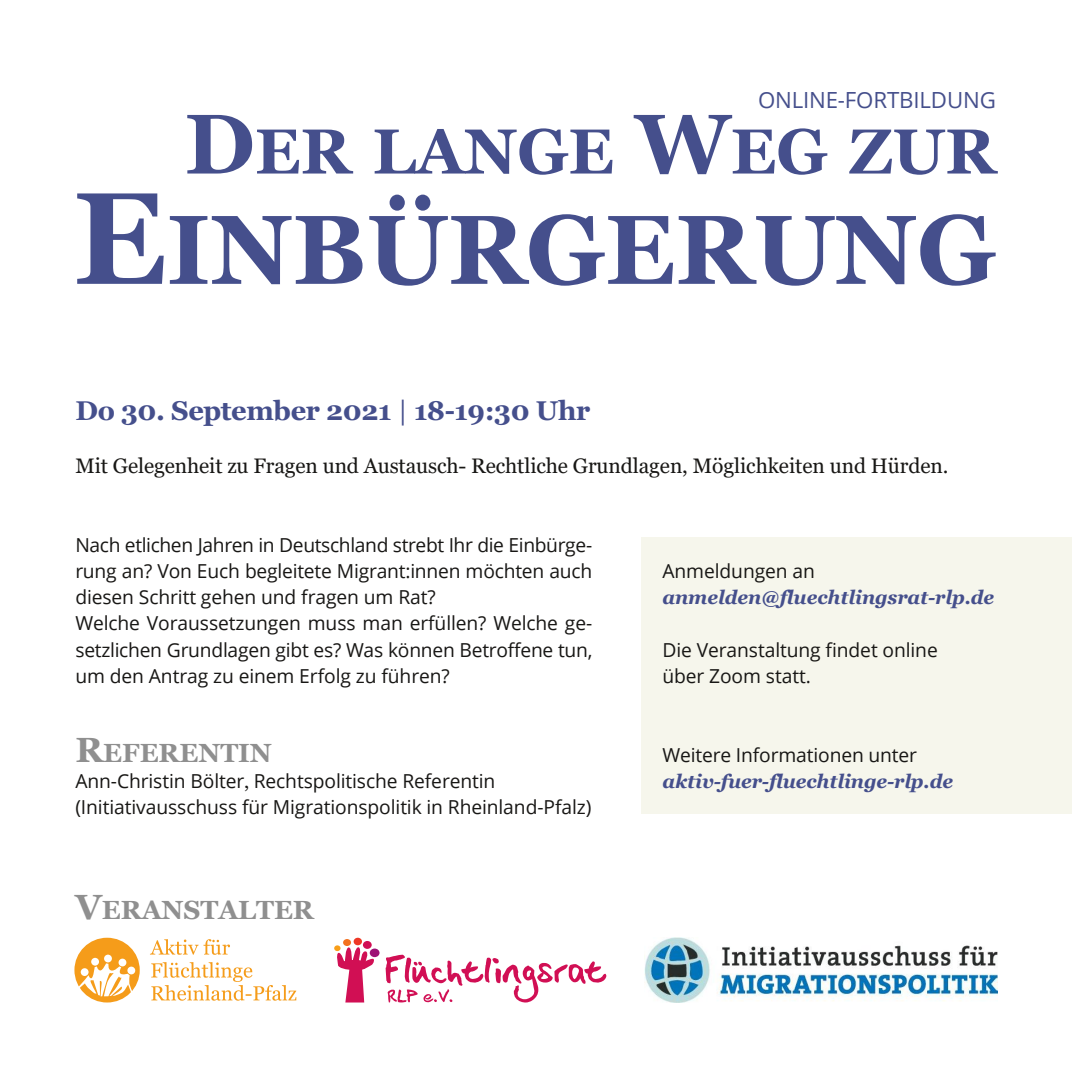
<style>
.page{position:relative;width:1072px;height:1072px;background:#fff}
.page>*{position:absolute;margin:0;border:0;box-sizing:border-box;transform-origin:0 0}
.t1{font:700 97.83px "Georgia";color:#454f8c}
.t2{font:700 63.35px "Georgia";color:#454f8c}
.t3{font:700 27.12px "Georgia";letter-spacing:-.015em;color:#454f8c}
.t4{font:700 26.25px "Georgia";color:#8f8f8f}
.t5{font:22.22px "Open Sans";letter-spacing:-.005em;color:#454f8c}
.t6{font:21px "Georgia";letter-spacing:-.005em;color:#181715}
.t7{font:19.25px/26.2px "Open Sans";letter-spacing:-.005em;color:#181715}
.t8{font:italic 700 19.25px "Georgia";letter-spacing:-.005em;color:#454f8c}
.s1{font-size:84.52px}
.s2{font-size:130.38px}
.s3{font-weight:400}
.s4{font-size:35px}
.s5{font-family:"Georgia"}
</style>
<div class="page">
<div style="left:74px;top:937px;width:66px;height:65px;background:#f59c1a;border-radius:50%"></div>
<svg style="left:91px;top:957px;width:8px;height:8px"></svg>
<div style="left:104px;top:954px;width:8px;height:8px;background:#fff;border-radius:50%"></div>
<svg style="left:118px;top:958px;width:8px;height:8px"></svg>
<svg style="left:78px;top:963px;width:55px;height:33px"></svg>
<svg style="left:150px;top:939px;width:80px;height:15px"></svg>
<svg style="left:151px;top:962px;width:145px;height:38px"></svg>
<svg style="left:334px;top:945px;width:40px;height:57px"></svg>
<div style="left:353px;top:937px;width:9px;height:8px;background:#ee3826;border-radius:50%"></div>
<div style="left:363px;top:941px;width:9px;height:7px;background:#d10f54;border-radius:50%"></div>
<div style="left:343px;top:939px;width:8px;height:7px;background:#f3701e;border-radius:50%"></div>
<div style="left:370px;top:948px;width:9px;height:9px;background:#9e1175;border-radius:50%"></div>
<svg style="left:385px;top:954px;width:221px;height:48px"></svg>
<img style="left:644px;top:937px;width:353px;height:65px">
<div style="left:641px;top:537px;width:430px;height:276px;background:#f6f6ec"></div>
<p class="t5" style="left:758px;top:84px;width:239px">ONLINE-FORTBILDUNG</p>
<h2 class="t2" style="left:184px;top:115px;width:812px"><span class="s1">D</span>ER LANGE <span class="s1">W</span>EG ZUR</h2>
<h1 class="t1" style="left:73px;top:194px;width:924px"><span class="s2">E</span>INBÜRGERUNG</h1>
<h3 class="t3" style="left:75px;top:395px;width:516px">Do 30. September 2021 <span class="s3">|</span> 18-19:30 Uhr</h3>
<p class="t6" style="left:75px;top:453px;width:874px">Mit Gelegenheit zu Fragen und Austausch- Rechtliche Grundlagen, Möglichkeiten und Hürden.</p>
<p class="t7" style="left:75px;top:531px;width:518px">Nach etlichen Jahren in Deutschland strebt Ihr die Einbürge&shy;rung an? Von Euch begleitete Migrant:innen möchten auch diesen Schritt gehen und fragen um Rat?<br>Welche Voraussetzungen muss man erfüllen? Welche ge&shy;setzlichen Grundlagen gibt es? Was können Betroffene tun, um den Antrag zu einem Erfolg zu führen?</p>
<h3 class="t4" style="left:75px;top:737px;width:198px"><span class="s4">R</span>EFERENTIN</h3>
<p class="t7" style="left:75px;top:767px;width:517px">Ann-Christin Bölter<span class="s5">,</span> Rechtspolitische Referentin (Initiativausschuss für Migrationspolitik in Rheinland-Pfalz)</p>
<h3 class="t4" style="left:75px;top:895px;width:240px"><span class="s4">V</span>ERANSTALTER</h3>
<p class="t7" style="left:662px;top:557px;width:154px">Anmeldungen an</p>
<p class="t8" style="left:662px;top:586px;width:333px">anmelden@fluechtlingsrat-rlp.de</p>
<p class="t7" style="left:662px;top:636px;width:277px">Die Veranstaltung findet online über Zoom statt.</p>
<p class="t7" style="left:662px;top:741px;width:256px">Weitere Informationen unter</p>
<p class="t8" style="left:662px;top:770px;width:292px">aktiv-fuer-fluechtlinge-rlp.de</p>
</div>
